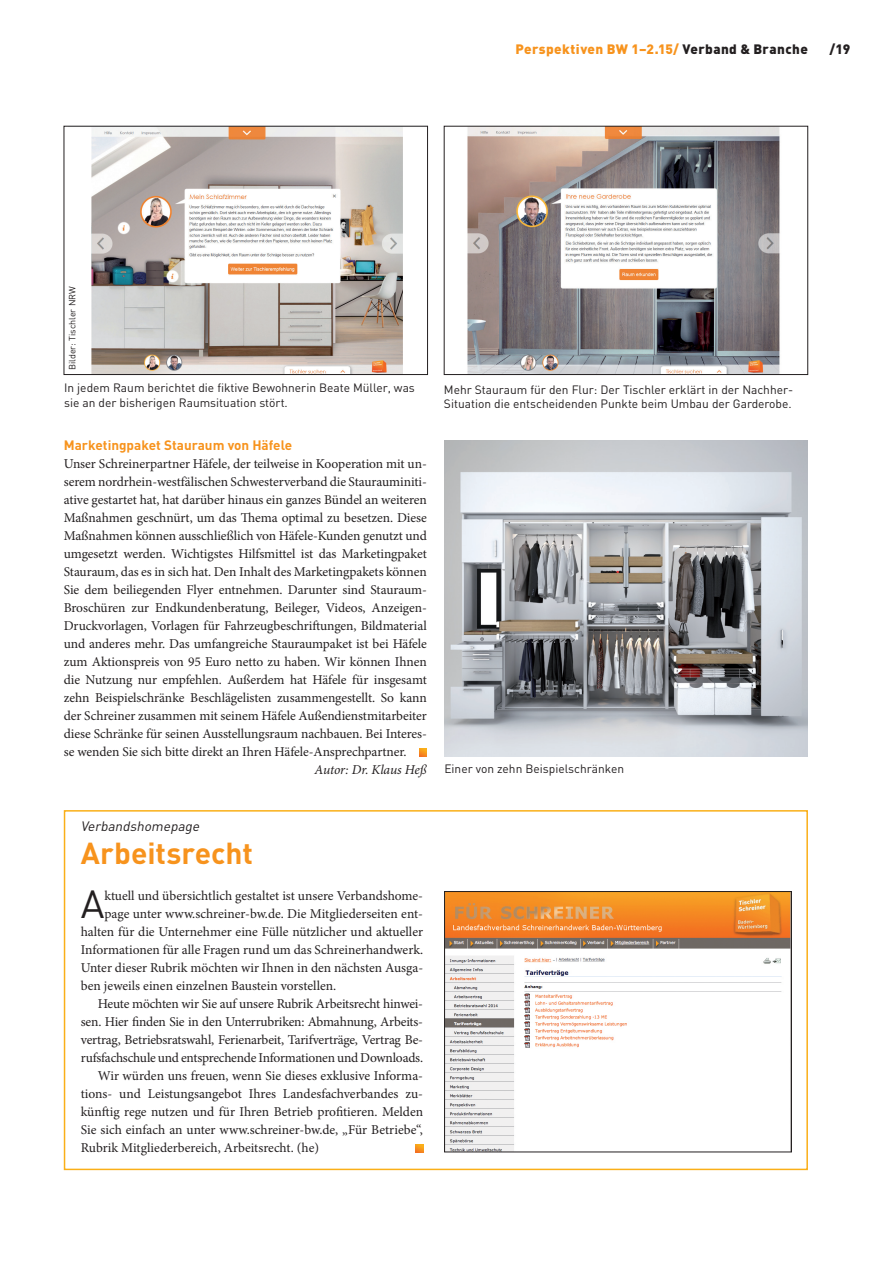
<style>
.page{position:relative;width:893px;height:1263px;background:#fff}
.page>*{position:absolute;margin:0;border:0;box-sizing:border-box;transform-origin:0 0}
.t1{font:38.85px "DIN";color:#231f20}
.t2{font:700 30px "DIN";color:#f7931d}
.t3{font:13.5px/18px "Minion Pro";letter-spacing:-.005em;color:#231f20;text-align:justify}
.t4{font:900 13.5px "DIN";letter-spacing:.03em;color:#f7931d}
.t5{font:700 13.5px "DIN";color:#f7931d}
.t6{font:italic 13.5px "Minion Pro";letter-spacing:-.01em;color:#231f20}
.t7{font:italic 13.5px "DIN";color:#231f20}
.t8{font:900 13.5px "DIN";color:#231f20}
.t9{font:12px/14.4px "DIN";color:#231f20}
.t10{font:9px "DIN";color:#231f20}
.s1{color:#231f20}
</style>
<div class="page">
<img style="left:444px;top:441px;width:364px;height:315px">
<svg style="left:419px;top:749px;width:8px;height:7px"></svg>
<svg style="left:416px;top:1145px;width:7px;height:7px"></svg>
<img style="left:446px;top:893px;width:344px;height:257px">
<div style="left:444px;top:891px;width:348px;height:261px;border:1px solid #231f20"></div>
<img style="left:91px;top:128px;width:312px;height:245px">
<div style="left:64px;top:126px;width:364px;height:249px;border:1px solid #231f20"></div>
<img style="left:467px;top:128px;width:313px;height:245px">
<div style="left:444px;top:126px;width:364px;height:249px;border:1px solid #231f20"></div>
<div style="left:64px;top:810px;width:744px;height:360px;border:2px solid #faaf18"></div>
<p class="t4" style="left:515px;top:40px;width:294px">Perspektiven BW 1–2.15/ <span class="s1">Verband &amp; Branche</span></p>
<p class="t8" style="left:830px;top:40px;width:22px">/19</p>
<p class="t10" style="left:67px;top:370px;width:85px;rotate:-90deg">Bilder: Tischler NRW</p>
<p class="t9" style="left:64px;top:381px;width:352px">In jedem Raum berichtet die fiktive Bewohnerin Beate Müller, was sie an der bisherigen Raumsituation stört.</p>
<p class="t5" style="left:64px;top:436px;width:230px">Marketingpaket Stauraum von Häfele</p>
<p class="t3" style="left:64px;top:455px;width:365px">Unser Schreinerpartner Häfele, der teilweise in Kooperation mit un&shy;serem nordrhein-westfälischen Schwesterverband die Staurauminiti&shy;ative gestartet hat, hat darüber hinaus ein ganzes Bündel an weiteren Maßnahmen geschnürt, um das Thema optimal zu besetzen. Diese Maßnahmen können ausschließlich von Häfele-Kunden genutzt und umgesetzt werden. Wichtigstes Hilfsmittel ist das Marketingpaket Stauraum, das es in sich hat. Den Inhalt des Marketingpakets können Sie dem beiliegenden Flyer entnehmen. Darunter sind Stauraum-Broschüren zur Endkundenberatung, Beileger, Videos, Anzeigen-Druckvorlagen, Vorlagen für Fahrzeugbeschriftungen, Bildmaterial und anderes mehr. Das umfangreiche Stauraumpaket ist bei Häfele zum Aktionspreis von 95 Euro netto zu haben. Wir können Ihnen die Nutzung nur empfehlen. Außerdem hat Häfele für insgesamt zehn Beispielschränke Beschlägelisten zusammengestellt. So kann der Schreiner zusammen mit seinem Häfele Außendienstmitarbeiter diese Schränke für seinen Ausstellungsraum nachbauen. Bei Interes&shy;se wenden Sie sich bitte direkt an Ihren Häfele-Ansprechpartner.</p>
<p class="t6" style="left:314px;top:760px;width:114px">Autor: Dr. Klaus Heß</p>
<p class="t7" style="left:81px;top:817px;width:123px">Verbandshomepage</p>
<h2 class="t2" style="left:81px;top:833px;width:174px">Arbeitsrecht</h2>
<h1 class="t1" style="left:81px;top:880px;width:25px">A</h1>
<p class="t3" style="left:104px;top:887px;width:320px">ktuell und übersichtlich gestaltet ist unsere Verbandshome-</p>
<p class="t3" style="left:104px;top:905px;width:320px">page unter www.schreiner-bw.de. Die Mitgliederseiten ent-</p>
<p class="t3" style="left:81px;top:923px;width:344px">halten für die Unternehmer eine Fülle nützlicher und aktueller</p>
<p class="t3" style="left:81px;top:941px;width:344px">Informationen für alle Fragen rund um das Schreinerhandwerk.</p>
<p class="t3" style="left:81px;top:959px;width:344px">Unter dieser Rubrik möchten wir Ihnen in den nächsten Ausga-</p>
<p class="t3" style="left:81px;top:977px;width:257px">ben jeweils einen einzelnen Baustein vorstellen.</p>
<p class="t3" style="left:98px;top:995px;width:327px">Heute möchten wir Sie auf unsere Rubrik Arbeitsrecht hinwei-</p>
<p class="t3" style="left:81px;top:1013px;width:344px">sen. Hier finden Sie in den Unterrubriken: Abmahnung, Arbeits-</p>
<p class="t3" style="left:81px;top:1031px;width:344px">vertrag, Betriebsratswahl, Ferienarbeit, Tarifverträge, Vertrag Be-</p>
<p class="t3" style="left:81px;top:1049px;width:344px">rufsfachschule und entsprechende Informationen und Downloads.</p>
<p class="t3" style="left:98px;top:1067px;width:327px">Wir würden uns freuen, wenn Sie dieses exklusive Informa-</p>
<p class="t3" style="left:81px;top:1085px;width:344px">tions- und Leistungsangebot Ihres Landesfachverbandes zu-</p>
<p class="t3" style="left:81px;top:1103px;width:344px">künftig rege nutzen und für Ihren Betrieb profitieren. Melden</p>
<p class="t3" style="left:81px;top:1121px;width:344px">Sie sich einfach an unter www.schreiner-bw.de, „Für Betriebe“,</p>
<p class="t3" style="left:81px;top:1139px;width:240px">Rubrik Mitgliederbereich, Arbeitsrecht. (he)</p>
<p class="t9" style="left:444px;top:382px;width:351px">Mehr Stauraum für den Flur: Der Tischler erklärt in der Nachher-<br>Situation die entscheidenden Punkte beim Umbau der Garderobe.</p>
<p class="t9" style="left:444px;top:762px;width:181px">Einer von zehn Beispielschränken</p>
</div>
